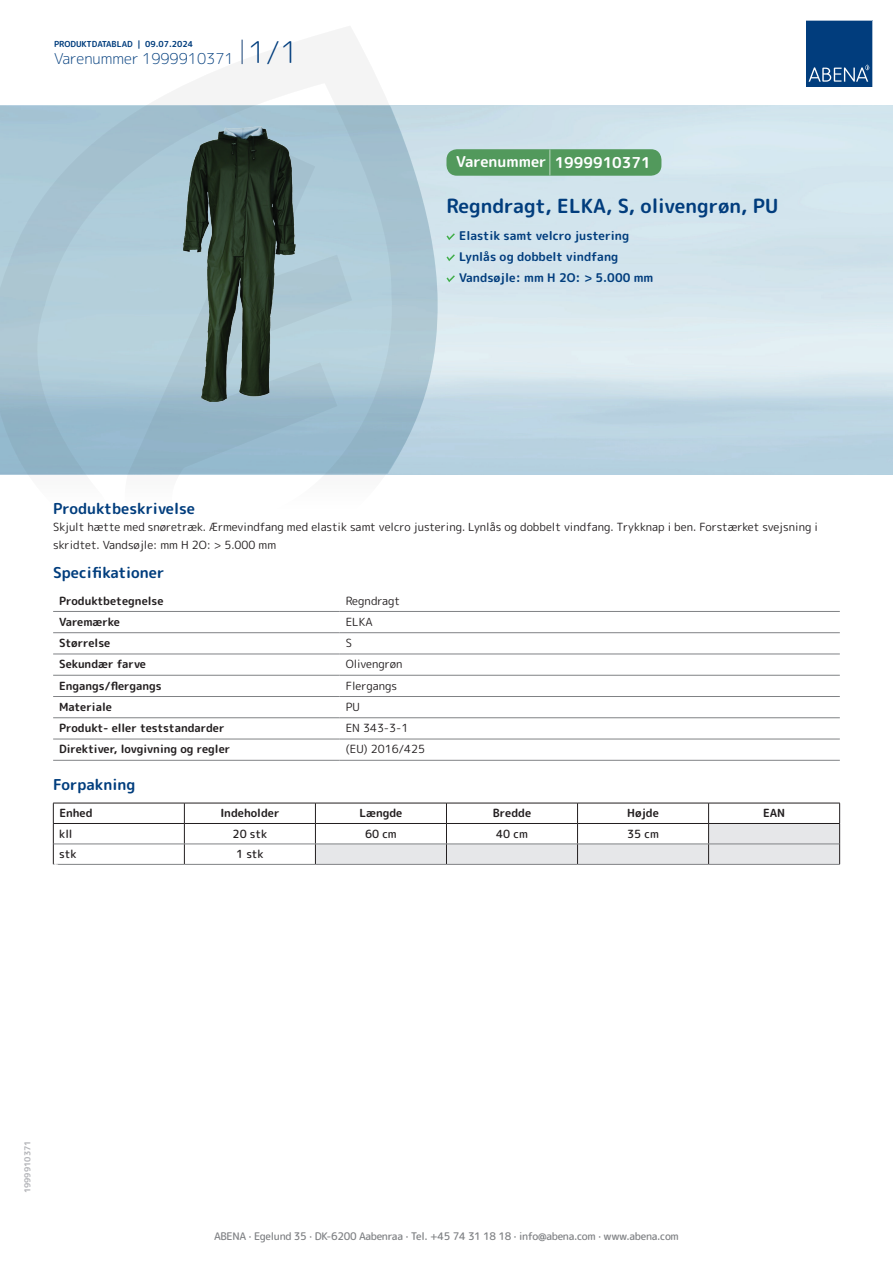
<style>
.page{position:relative;width:893px;height:1263px;background:#fff}
.page>*{position:absolute;margin:0;border:0;box-sizing:border-box;transform-origin:0 0}
.t1{font:700 19.5px "Rounded Mplus 1 c";color:#013d7d}
.t2{font:700 15px "Rounded Mplus 1 c";color:#013d7d}
.t3{font:300 15px "Rounded Mplus 1 c";color:#013d7d}
.t4{font:700 15px "Rounded Mplus 1 c";color:#fff}
.t5{font:700 12px/21px "Rounded Mplus 1 c";color:#013d7d}
.t6{font:11.25px/18px "Rounded Mplus 1 c";color:#231f20}
.t7{font:700 11.25px "Rounded Mplus 1 c";color:#231f20}
.t8{font:500 11.25px "Rounded Mplus 1 c";color:#231f20}
.t9{font:500 10.5px "Rounded Mplus 1 c";letter-spacing:-.03em;color:#808285}
.t10{font:700 10.5px "Rounded Mplus 1 c";color:#fff}
.t11{font:700 8.25px "Rounded Mplus 1 c";color:#013d7d}
.t12{font:700 8.25px "Rounded Mplus 1 c";color:#b2b3b7}
.s1{font-size:30px}
.s2{font-size:25.5px}
</style>
<div class="page">
<svg style="left:0;top:26px;width:439px;height:449px"></svg>
<svg style="left:0;top:106px;width:438px;height:368px;background:#a8c5d4"></svg>
<svg style="left:242px;top:40px;width:1px;height:24px"></svg>
<svg style="left:806px;top:20px;width:67px;height:67px;background:#144b86"></svg>
<img style="left:182px;top:127px;width:114px;height:275px">
<hr style="left:53px;top:611px;width:287px;height:1px;background:#808285">
<hr style="left:340px;top:611px;width:500px;height:1px;background:#808285">
<hr style="left:53px;top:632px;width:287px;height:1px;background:#808285">
<hr style="left:340px;top:632px;width:500px;height:1px;background:#808285">
<hr style="left:53px;top:654px;width:287px;height:1px;background:#808285">
<hr style="left:340px;top:654px;width:500px;height:1px;background:#808285">
<hr style="left:53px;top:675px;width:287px;height:1px;background:#808285">
<hr style="left:340px;top:675px;width:500px;height:1px;background:#808285">
<hr style="left:53px;top:696px;width:287px;height:1px;background:#808285">
<hr style="left:340px;top:696px;width:500px;height:1px;background:#808285">
<hr style="left:53px;top:717px;width:287px;height:1px;background:#808285">
<hr style="left:340px;top:717px;width:500px;height:1px;background:#808285">
<hr style="left:53px;top:739px;width:287px;height:1px;background:#808285">
<hr style="left:340px;top:739px;width:500px;height:1px;background:#808285">
<hr style="left:53px;top:760px;width:287px;height:1px;background:#808285">
<hr style="left:340px;top:760px;width:500px;height:1px;background:#808285">
<hr style="left:53px;top:803px;width:131px;height:1px;background:#231f20">
<hr style="left:184px;top:803px;width:131px;height:1px;background:#231f20">
<hr style="left:53px;top:823px;width:131px;height:1px;background:#231f20">
<hr style="left:184px;top:823px;width:131px;height:1px;background:#231f20">
<svg style="left:53px;top:803px;width:1px;height:61px"></svg>
<svg style="left:184px;top:803px;width:1px;height:61px"></svg>
<svg style="left:315px;top:803px;width:525px;height:61px"></svg>
<hr style="left:54px;top:844px;width:130px;height:1px;background:#808285">
<hr style="left:184px;top:844px;width:131px;height:1px;background:#808285">
<hr style="left:315px;top:844px;width:131px;height:1px;background:#808285">
<hr style="left:446px;top:844px;width:131px;height:1px;background:#808285">
<hr style="left:577px;top:844px;width:132px;height:1px;background:#808285">
<hr style="left:709px;top:844px;width:130px;height:1px;background:#808285">
<hr style="left:53px;top:864px;width:131px;height:1px;background:#808285">
<hr style="left:184px;top:864px;width:131px;height:1px;background:#808285">
<hr style="left:315px;top:864px;width:131px;height:1px;background:#808285">
<hr style="left:446px;top:864px;width:131px;height:1px;background:#808285">
<hr style="left:577px;top:864px;width:132px;height:1px;background:#808285">
<hr style="left:709px;top:864px;width:131px;height:1px;background:#808285">
<svg style="left:446px;top:233px;width:9px;height:7px"></svg>
<svg style="left:446px;top:254px;width:9px;height:7px"></svg>
<svg style="left:446px;top:275px;width:9px;height:7px"></svg>
<div style="left:446px;top:149px;width:215px;height:27px;background:#52995c;border-radius:10px"></div>
<p class="t11" style="left:54px;top:38px;width:141px">PRODUKTDATABLAD | 09.07.2024</p>
<h2 class="t3" style="left:54px;top:48px;width:246px">Varenummer 1999910371 <span class="s1">1/1</span></h2>
<h2 class="t4" style="left:456px;top:152px;width:196px">Varenummer <span class="s2">|</span> 1999910371</h2>
<h1 class="t1" style="left:446px;top:192px;width:333px">Regndragt, ELKA, S, olivengrøn, PU</h1>
<p class="t5" style="left:459px;top:225px;width:196px">Elastik samt velcro justering<br>Lynlås og dobbelt vindfang<br>Vandsøjle: mm H 2O: &gt; 5.000 mm</p>
<h2 class="t2" style="left:53px;top:498px;width:143px">Produktbeskrivelse</h2>
<p class="t6" style="left:53px;top:517px;width:766px">Skjult hætte med snøretræk. Ærmevindfang med elastik samt velcro justering. Lynlås og dobbelt vindfang. Trykknap i ben. Forstærket svejsning i skridtet. Vandsøjle: mm H 2O: &gt; 5.000 mm</p>
<h2 class="t2" style="left:53px;top:562px;width:113px">Specifikationer</h2>
<p class="t7" style="left:59px;top:592px;width:106px">Produktbetegnelse</p>
<p class="t6" style="left:346px;top:591px;width:56px">Regndragt</p>
<p class="t7" style="left:59px;top:614px;width:62px">Varemærke</p>
<p class="t6" style="left:346px;top:613px;width:29px">ELKA</p>
<p class="t7" style="left:59px;top:635px;width:53px">Størrelse</p>
<p class="t6" style="left:346px;top:634px;width:8px">S</p>
<p class="t7" style="left:59px;top:656px;width:88px">Sekundær farve</p>
<p class="t6" style="left:346px;top:655px;width:58px">Olivengrøn</p>
<p class="t7" style="left:59px;top:678px;width:104px">Engangs/flergangs</p>
<p class="t6" style="left:346px;top:676px;width:53px">Flergangs</p>
<p class="t7" style="left:59px;top:699px;width:54px">Materiale</p>
<p class="t6" style="left:346px;top:698px;width:16px">PU</p>
<p class="t7" style="left:59px;top:720px;width:167px">Produkt- eller teststandarder</p>
<p class="t6" style="left:346px;top:719px;width:64px">EN 343-3-1</p>
<p class="t7" style="left:59px;top:741px;width:173px">Direktiver, lovgivning og regler</p>
<p class="t6" style="left:346px;top:740px;width:81px">(EU) 2016/425</p>
<h2 class="t2" style="left:53px;top:774px;width:84px">Forpakning</h2>
<p class="t7" style="left:59px;top:805px;width:35px">Enhed</p>
<p class="t7" style="left:220px;top:805px;width:61px">Indeholder</p>
<p class="t7" style="left:359px;top:805px;width:44px">Længde</p>
<p class="t7" style="left:493px;top:805px;width:40px">Bredde</p>
<p class="t7" style="left:627px;top:805px;width:33px">Højde</p>
<p class="t7" style="left:763px;top:805px;width:24px">EAN</p>
<p class="t8" style="left:59px;top:826px;width:15px">kll</p>
<p class="t8" style="left:233px;top:826px;width:36px">20 stk</p>
<p class="t8" style="left:365px;top:826px;width:33px">60 cm</p>
<p class="t8" style="left:496px;top:826px;width:33px">40 cm</p>
<p class="t8" style="left:627px;top:826px;width:33px">35 cm</p>
<p class="t8" style="left:59px;top:846px;width:19px">stk</p>
<p class="t8" style="left:236px;top:846px;width:29px">1 stk</p>
<p class="t10" style="left:53px;top:860px;width:7px">*</p>
<p class="t12" style="left:22px;top:1193px;width:54px;rotate:-90deg">1999910371</p>
<p class="t9" style="left:214px;top:1229px;width:466px">ABENA · Egelund 35 · DK-6200 Aabenraa · Tel. +45 74 31 18 18 · info@abena.com · www.abena.com</p>
</div>
